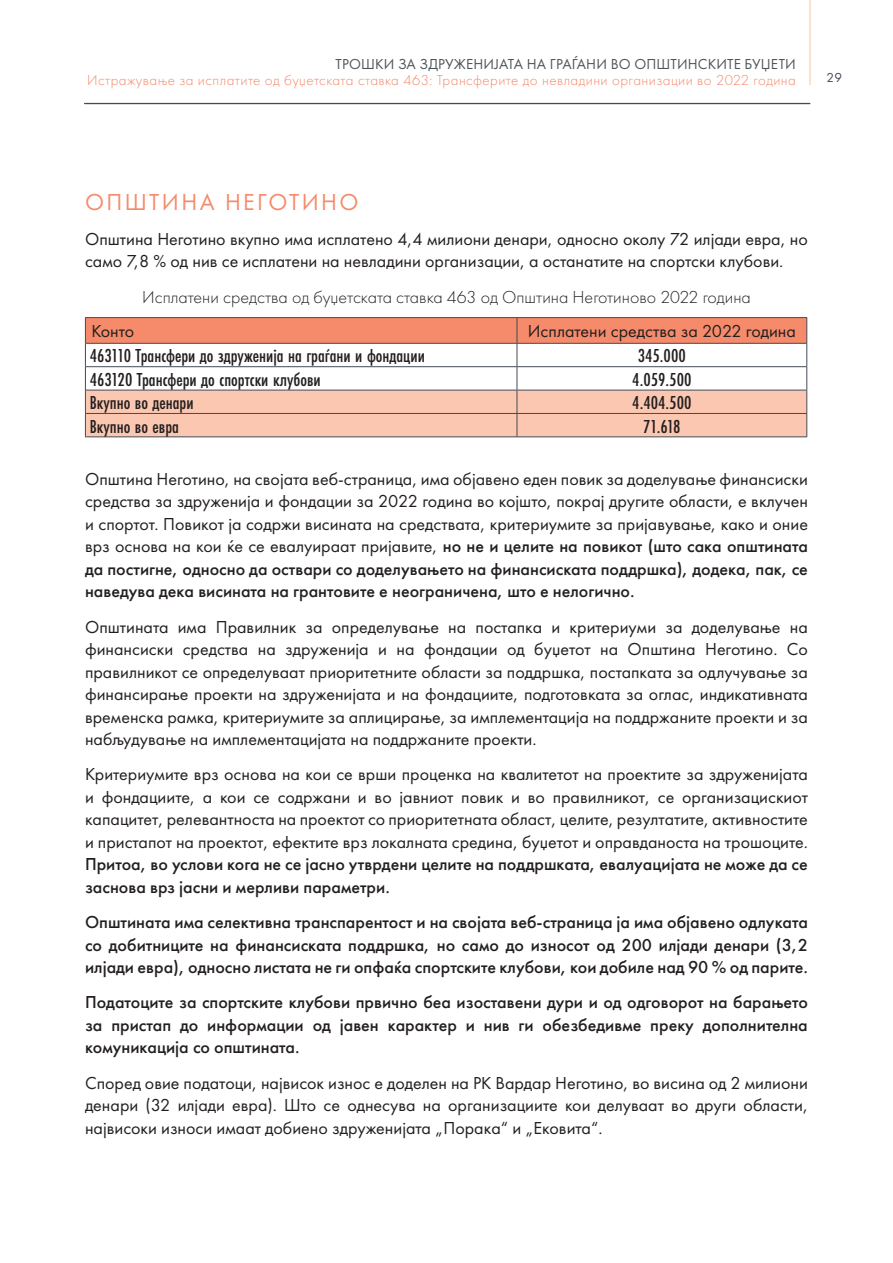
<style>
.page{position:relative;width:893px;height:1263px;background:#fff}
.page>*{position:absolute;margin:0;border:0;box-sizing:border-box;transform-origin:0 0}
.pod_naslovi{font:24px "Futura PT";letter-spacing:.1em;color:#f58b6a}
.t1{font:500 19.5px "Futura PT Cond";color:#231f20}
.t2{font:18px/22.5px "Futura PT";color:#231f20;text-align:justify}
.t3{font:500 18px/22.5px "Futura PT";color:#231f20;text-align:justify}
.t4{font:300 18px "Futura PT";color:#231f20}
.t5{font:300 15px "Futura PT";letter-spacing:.03em;color:#f58768}
.t6{font:15px "Futura PT";letter-spacing:.01em;color:#4e555a}
.t7{font:13.5px "Futura PT";color:#444c57}
.s1{font-weight:500}
</style>
<div class="page">
<hr style="left:809px;top:0;width:2px;height:85px;background:#fdd8c0">
<hr style="left:84px;top:103px;width:726px;height:1px;background:#444c57">
<hr style="left:85px;top:317px;width:432px;height:1px;background:#444c57">
<hr style="left:517px;top:317px;width:290px;height:1px;background:#444c57">
<svg style="left:85px;top:318px;width:722px;height:119px"></svg>
<hr style="left:86px;top:343px;width:431px;height:1px;background:#444c57">
<hr style="left:517px;top:343px;width:290px;height:1px;background:#444c57">
<p class="t6" style="left:336px;top:55px;width:462px">ТРОШКИ ЗА ЗДРУЖЕНИЈАТА НА ГРАЃАНИ ВО ОПШТИНСКИТЕ БУЏЕТИ</p>
<p class="t5" style="left:87px;top:72px;width:710px">Истражување за исплатите од буџетската ставка 463: Трансферите до невладини организации во 2022 година</p>
<p class="t7" style="left:826px;top:69px;width:17px">29</p>
<p class="pod_naslovi" style="left:85px;top:187px;width:275px">ОПШТИНА НЕГОТИНО</p>
<p class="t2" style="left:85px;top:228px;width:724px">Општина Неготино вкупно има исплатено 4,4 милиони денари, односно околу 72 илјади евра, но само 7,8 % од нив се исплатени на невладини организации, а останатите на спортски клубови.</p>
<p class="t4" style="left:142px;top:286px;width:610px">Исплатени средства од буџетската ставка 463 од Општина Неготиново 2022 година</p>
<p class="t2" style="left:91px;top:320px;width:44px">Конто</p>
<p class="t2" style="left:528px;top:320px;width:270px">Исплатени средства за 2022 година</p>
<p class="t1" style="left:90px;top:344px;width:337px">463110 Трансфери до здруженија на граѓани и фондации</p>
<p class="t1" style="left:638px;top:344px;width:49px">345.000</p>
<p class="t1" style="left:90px;top:368px;width:233px">463120 Трансфери до спортски клубови</p>
<p class="t1" style="left:632px;top:368px;width:61px">4.059.500</p>
<p class="t1" style="left:90px;top:391px;width:105px">Вкупно во денари</p>
<p class="t1" style="left:632px;top:391px;width:61px">4.404.500</p>
<p class="t1" style="left:90px;top:415px;width:91px">Вкупно во евра</p>
<p class="t1" style="left:643px;top:415px;width:39px">71.618</p>
<p class="t2" style="left:85px;top:467px;width:724px">Општина Неготино, на својата веб-страница, има објавено еден повик за доделување финансиски средства за здруженија и фондации за 2022 година во којшто, покрај другите области, е вклучен и спортот. Повикот ја содржи висината на средствата, критериумите за пријавување, како и оние врз основа на кои ќе се евалуираат пријавите, <span class="s1">но не и целите на повикот (што сака општината да постигне, односно да оствари со доделувањето на финансиската поддршка), додека, пак, се наведува дека висината на грантовите е неограничена, што е нелогично.</span></p>
<p class="t2" style="left:85px;top:615px;width:724px">Општината има Правилник за определување на постапка и критериуми за доделување на финансиски средства на здруженија и на фондации од буџетот на Општина Неготино. Со правилникот се определуваат приоритетните области за поддршка, постапката за одлучување за финансирање проекти на здруженијата и на фондациите, подготовката за оглас, индикативната временска рамка, критериумите за аплицирање, за имплементација на поддржаните проекти и за набљудување на имплементацијата на поддржаните проекти.</p>
<p class="t2" style="left:85px;top:763px;width:724px">Критериумите врз основа на кои се врши проценка на квалитетот на проектите за здруженијата и фондациите, а кои се содржани и во јавниот повик и во правилникот, се организацискиот капацитет, релевантноста на проектот со приоритетната област, целите, резултатите, активностите и пристапот на проектот, ефектите врз локалната средина, буџетот и оправданоста на трошоците.<br><span class="s1">Притоа, во услови кога не се јасно утврдени целите на поддршката, евалуацијата не може да се заснова врз јасни и мерливи параметри.</span></p>
<p class="t3" style="left:85px;top:911px;width:724px">Општината има селективна транспарентост и на својата веб-страница ја има објавено одлуката со добитниците на финансиската поддршка, но само до износот од 200 илјади денари (3,2 илјади евра), односно листата не ги опфаќа спортските клубови, кои добиле над 90 % од парите.</p>
<p class="t3" style="left:85px;top:991px;width:724px">Податоците за спортските клубови првично беа изоставени дури и од одговорот на барањето за пристап до информации од јавен карактер и нив ги обезбедивме преку дополнителна комуникација со општината.</p>
<p class="t2" style="left:85px;top:1071px;width:724px">Според овие податоци, највисок износ е доделен на РК Вардар Неготино, во висина од 2 милиони денари (32 илјади евра). Што се однесува на организациите кои делуваат во други области, највисоки износи имаат добиено здруженијата „Порака“ и „Ековита“.</p>
</div>
